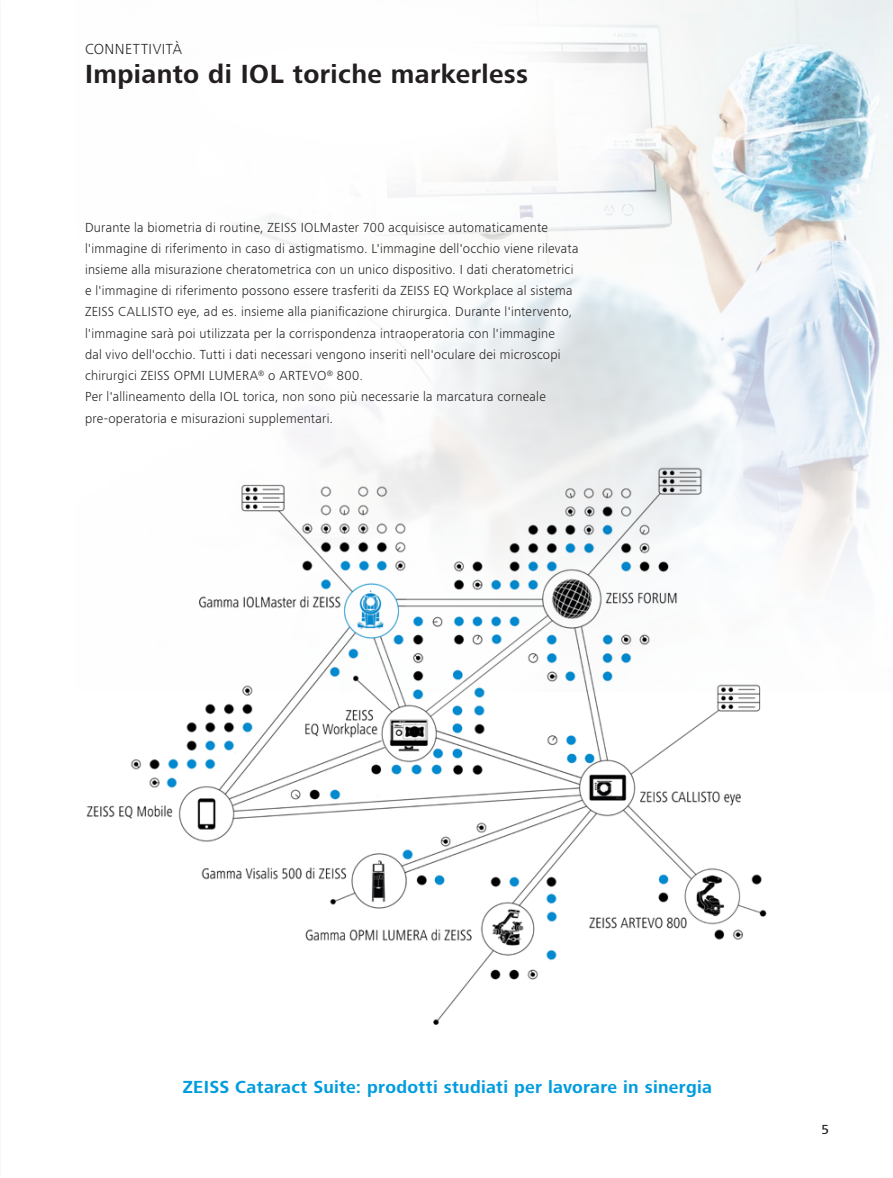
<style>
.page{position:relative;width:893px;height:1178px;background:#fff}
.page>*{position:absolute;margin:0;border:0;box-sizing:border-box;transform-origin:0 0}
.t1{font:700 27px "ZEISS Frutiger Next W1 G";letter-spacing:.015em;color:#231f20}
.t2{font:700 18px "ZEISS Frutiger Next W1 G";letter-spacing:.015em;color:#009cde}
.t3{font:300 15px "ZEISS Frutiger Next W1 G";letter-spacing:.035em;color:#231f20}
.t4{font:300 13.5px/21.1px "ZEISS Frutiger Next W1 G";letter-spacing:.02em;color:#231f20}
.t5{font:500 13.5px "ZEISS Frutiger Next W1 G";color:#231f20}
</style>
<div class="page">
<svg style="left:289px;top:0;width:604px;height:572px"></svg>
<svg style="left:234px;top:0;width:489px;height:256px"></svg>
<img style="left:86px;top:432px;width:743px;height:593px">
<p class="t3" style="left:85px;top:39px;width:98px">CONNETTIVITÀ</p>
<h1 class="t1" style="left:85px;top:55px;width:445px">Impianto di IOL toriche markerless</h1>
<p class="t4" style="left:85px;top:216px;width:495px">Durante la biometria di routine, ZEISS IOLMaster 700 acquisisce automaticamente l'immagine di riferimento in caso di astigmatismo. L'immagine dell'occhio viene rilevata insieme alla misurazione cheratometrica con un unico dispositivo. I dati cheratometrici e l'immagine di riferimento possono essere trasferiti da ZEISS EQ Workplace al sistema ZEISS CALLISTO eye, ad es. insieme alla pianificazione chirurgica. Durante l'intervento, l'immagine sarà poi utilizzata per la corrispondenza intraoperatoria con l'immagine<br>dal vivo dell'occhio. Tutti i dati necessari vengono inseriti nell'oculare dei microscopi chirurgici ZEISS OPMI LUMERA<sup>®</sup> o ARTEVO<sup>®</sup> 800.<br>Per l'allineamento della IOL torica, non sono più necessarie la marcatura corneale pre-operatoria e misurazioni supplementari.</p>
<h2 class="t2" style="left:183px;top:1074px;width:531px">ZEISS Cataract Suite: prodotti studiati per lavorare in sinergia</h2>
<p class="t5" style="left:822px;top:1120px;width:9px">5</p>
</div>
